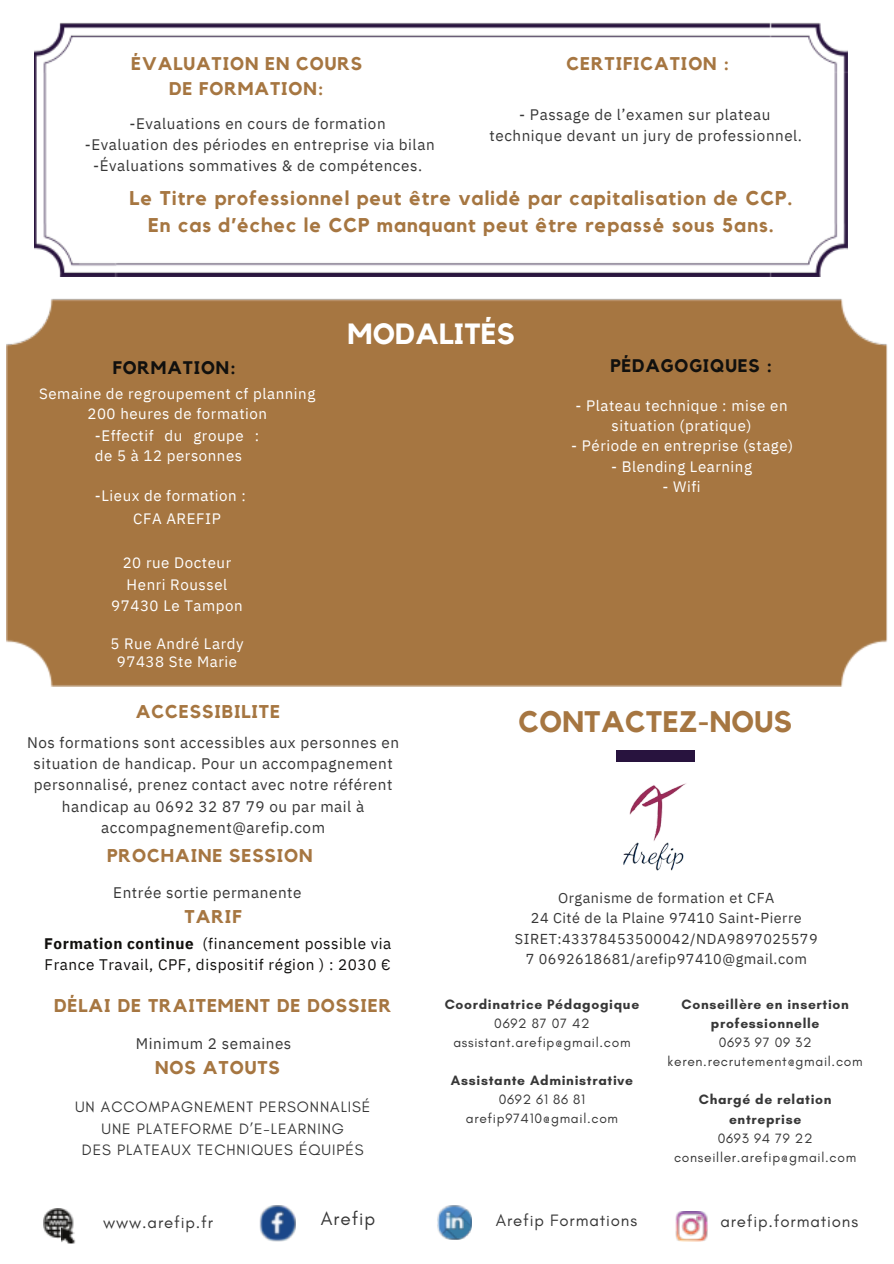
<style>
.page{position:relative;width:894px;height:1264px;background:#fff}
.page>*{position:absolute;margin:0;border:0;box-sizing:border-box;transform-origin:0 0}
.t1{font:700 29.55px "Kollektif";letter-spacing:.01em;color:#a67641}
.t2{font:700 29.1px "Kollektif";letter-spacing:.01em;color:#fff}
.t3{font:700 19.8px/27px "Kollektif";letter-spacing:.05em;color:#a67641;text-align:center}
.t4{font:19.05px "Glacial Indifference";letter-spacing:.05em;color:#373737}
.t5{font:700 18.45px "Kollektif";letter-spacing:.05em;color:#a67641}
.t6{font:700 18.3px/24.8px "Kollektif";letter-spacing:.05em;color:#a67641;text-align:center}
.t7{font:700 18.15px "Kollektif";letter-spacing:.05em;color:#11100e}
.t8{font:16.8px "Glacial Indifference";letter-spacing:.05em;color:#373737}
.t9{font:15.3px/21.3px "IBM Plex Sans";letter-spacing:.035em;color:#373737;text-align:center}
.t10{font:15.3px/21.3px "IBM Plex Sans";letter-spacing:.035em;color:#11100e}
.t11{font:15.3px/21.3px "Glacial Indifference";letter-spacing:.06em;color:#373737;text-align:center}
.t12{font:15.15px/21.3px "IBM Plex Sans";letter-spacing:.035em;color:#373737;text-align:center}
.t13{font:15px/20.2px "IBM Plex Sans";letter-spacing:.035em;color:#fff}
.t14{font:14.4px/20.2px "IBM Plex Sans";letter-spacing:.035em;color:#373737;text-align:center}
.t15{font:13.8px "Glacial Indifference";letter-spacing:.05em;color:#373737}
.t16{font:700 13.8px/19.2px "Glacial Indifference";letter-spacing:.05em;color:#373737;text-align:center}
.s1{font-weight:700}
</style>
<div class="page">
<img style="left:35px;top:23px;width:812px;height:253px">
<div style="left:6px;top:298px;width:881px;height:389px;background:#a67641"></div>
<img style="left:62px;top:1232px;width:13px;height:11px">
<img style="left:44px;top:1208px;width:30px;height:30px">
<img style="left:260px;top:1205px;width:36px;height:36px">
<img style="left:270px;top:1210px;width:14px;height:24px">
<img style="left:437px;top:1205px;width:29px;height:30px">
<img style="left:441px;top:1209px;width:27px;height:29px">
<img style="left:444px;top:1210px;width:27px;height:29px">
<img style="left:444px;top:1210px;width:19px;height:18px">
<img style="left:675px;top:1211px;width:33px;height:30px">
<div style="left:615px;top:750px;width:79px;height:11px;background:#28133e"></div>
<img style="left:623px;top:783px;width:64px;height:88px">
<p class="t6" style="left:131px;top:52px;width:232px">ÉVALUATION EN COURS<br>DE FORMATION:</p>
<p class="t6" style="left:566px;top:52px;width:164px">CERTIFICATION :</p>
<p class="t12" style="left:85px;top:112px;width:351px">-Evaluations en cours de formation<br>-Evaluation des périodes en entreprise via bilan -Évaluations sommatives &amp; de compétences.</p>
<p class="t12" style="left:489px;top:103px;width:314px">- Passage de l’examen sur plateau technique devant un jury de professionnel.</p>
<h6 class="t3" style="left:130px;top:185px;width:664px">Le Titre professionnel peut être validé par capitalisation de CCP.<br>En cas d’échec le CCP manquant peut être repassé sous 5ans.</h6>
<p class="t2" style="left:347px;top:320px;width:169px">MODALITÉS</p>
<p class="t7" style="left:113px;top:359px;width:124px">FORMATION:</p>
<p class="t7" style="left:610px;top:357px;width:163px">PÉDAGOGIQUES :</p>
<p class="t13" style="left:39px;top:383px;width:277px">Semaine de regroupement cf planning</p>
<p class="t13" style="left:87px;top:403px;width:181px">200 heures de formation</p>
<p class="t13" style="left:95px;top:425px;width:166px">-Effectif du groupe : de 5 à 12 personnes</p>
<p class="t13" style="left:95px;top:485px;width:152px">-Lieux de formation :</p>
<h2 class="t13" style="left:133px;top:508px;width:89px">CFA AREFIP</h2>
<p class="t13" style="left:123px;top:552px;width:110px">20 rue Docteur</p>
<p class="t13" style="left:127px;top:574px;width:102px">Henri Roussel</p>
<p class="t13" style="left:111px;top:595px;width:133px">97430 Le Tampon</p>
<h6 class="t13" style="left:110px;top:633px;width:135px">5 Rue André Lardy</h6>
<h2 class="t13" style="left:117px;top:651px;width:122px">97438 Ste Marie</h2>
<h6 class="t5" style="left:136px;top:702px;width:146px">ACCESSIBILITE</h6>
<p class="t9" style="left:27px;top:731px;width:373px">Nos formations sont accessibles aux personnes en situation de handicap. Pour un accompagnement personnalisé, prenez contact avec notre référent handicap au 0692 32 87 79 ou par mail à accompagnement@arefip.com</p>
<p class="t5" style="left:107px;top:846px;width:207px">PROCHAINE SESSION</p>
<p class="t9" style="left:113px;top:881px;width:190px">Entrée sortie permanente</p>
<p class="t10" style="left:44px;top:932px;width:349px"><span class="s1">Formation continue</span> (financement possible via<br>France Travail, CPF, dispositif région ) : 2030 €</p>
<p class="t5" style="left:184px;top:907px;width:59px">TARIF</p>
<p class="t5" style="left:54px;top:996px;width:338px">DÉLAI DE TRAITEMENT DE DOSSIER</p>
<h4 class="t9" style="left:136px;top:1032px;width:157px">Minimum 2 semaines</h4>
<p class="t5" style="left:155px;top:1059px;width:126px">NOS ATOUTS</p>
<p class="t11" style="left:75px;top:1096px;width:297px">UN ACCOMPAGNEMENT PERSONNALISÉ<br>UNE PLATEFORME D’E-LEARNING<br>DES PLATEAUX TECHNIQUES ÉQUIPÉS</p>
<h6 class="t13" style="left:575px;top:395px;width:213px;text-align:center">- Plateau technique : mise en situation (pratique)</h6>
<h2 class="t13" style="left:571px;top:435px;width:223px">- Période en entreprise (stage)</h2>
<h2 class="t13" style="left:611px;top:456px;width:142px">- Blending Learning</h2>
<h6 class="t13" style="left:662px;top:476px;width:40px">- Wifi</h6>
<h6 class="t1" style="left:518px;top:707px;width:275px">CONTACTEZ-NOUS</h6>
<p class="t14" style="left:558px;top:887px;width:218px">Organisme de formation et CFA</p>
<h2 class="t14" style="left:515px;top:907px;width:304px">24 Cité de la Plaine 97410 Saint-Pierre<br>SIRET:43378453500042/NDA9897025579<br>7 0692618681/arefip97410@gmail.com</h2>
<h2 class="t16" style="left:444px;top:994px;width:196px">Coordinatrice Pédagogique</h2>
<h5 class="t15" style="left:494px;top:1014px;width:97px">0692 87 07 42</h5>
<p class="t15" style="left:453px;top:1033px;width:179px">assistant.arefip@gmail.com</p>
<p class="t16" style="left:451px;top:1070px;width:183px">Assistante Administrative</p>
<p class="t15" style="left:498px;top:1091px;width:88px">0692 61 86 81</p>
<p class="t15" style="left:465px;top:1110px;width:154px">arefip97410@gmail.com</p>
<p class="t16" style="left:681px;top:994px;width:169px">Conseillère en insertion professionnelle</p>
<p class="t15" style="left:718px;top:1033px;width:94px">0693 97 09 32</p>
<p class="t15" style="left:667px;top:1053px;width:196px">keren.recrutement@gmail.com</p>
<p class="t16" style="left:698px;top:1089px;width:134px">Chargé de relation</p>
<p class="t16" style="left:728px;top:1109px;width:74px">entreprise</p>
<p class="t15" style="left:717px;top:1129px;width:96px">0693 94 79 22</p>
<p class="t15" style="left:674px;top:1148px;width:184px">conseiller.arefip@gmail.com</p>
<h1 class="t8" style="left:103px;top:1211px;width:111px">www.arefip.fr</h1>
<p class="t4" style="left:321px;top:1207px;width:56px">Arefip</p>
<p class="t8" style="left:496px;top:1209px;width:143px">Arefip Formations</p>
<p class="t8" style="left:720px;top:1211px;width:139px">arefip.formations</p>
</div>
